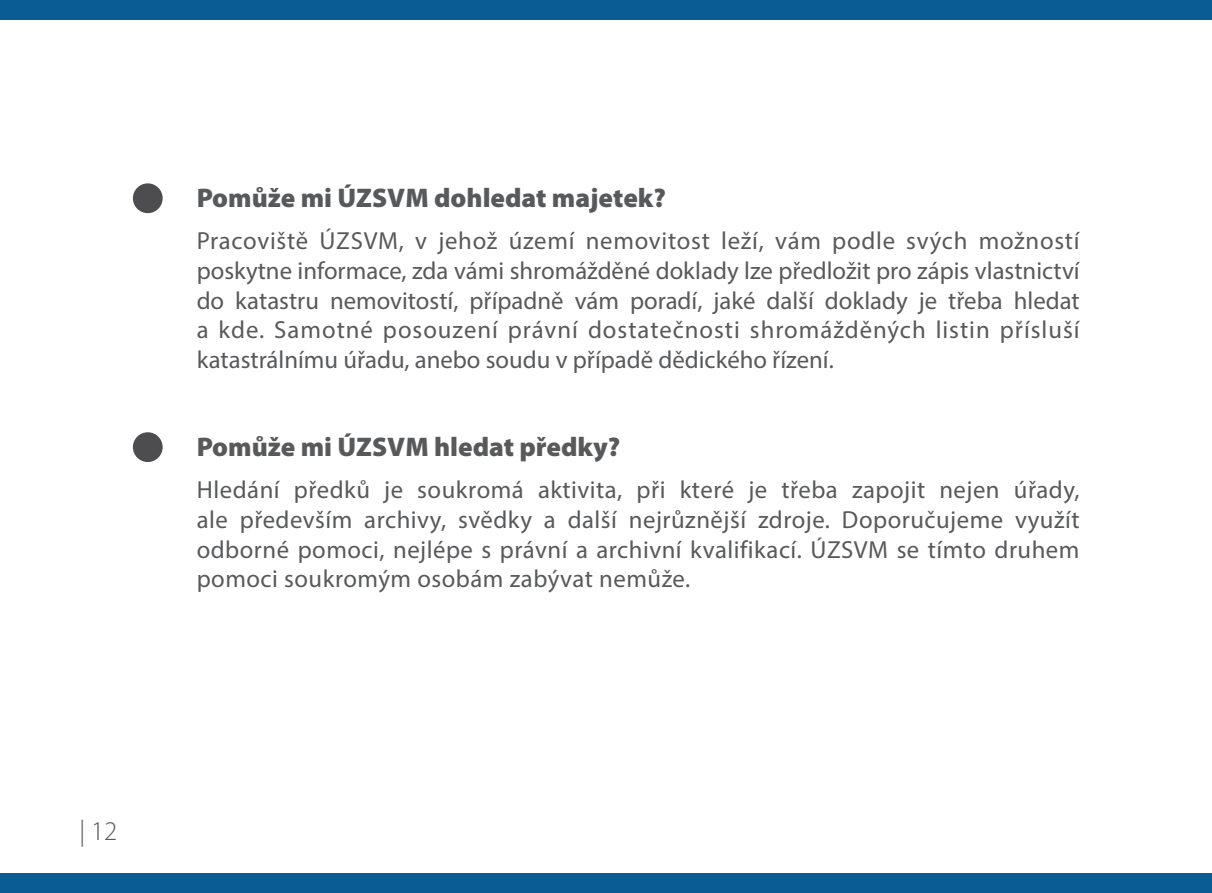
<style>
.page{position:relative;width:1212px;height:893px;background:#fff}
.page>*{position:absolute;margin:0;border:0;box-sizing:border-box;transform-origin:0 0}
.t1{font:900 27px "Myriad Pro";color:#58595b}
.t2{font:300 27px "Myriad Pro";color:#58595b}
.t3{font:24.75px/29.7px "Myriad Pro";letter-spacing:.005em;color:#58595b;text-align:justify}
</style>
<div class="page">
<div style="left:0;top:874px;width:1212px;height:19px;background:#095c94"></div>
<div style="left:0;top:0;width:1212px;height:19px;background:#095c94"></div>
<div style="left:133px;top:183px;width:30px;height:30px;background:#4d4d4f;border-radius:50%"></div>
<div style="left:133px;top:432px;width:30px;height:30px;background:#4d4d4f;border-radius:50%"></div>
<p class="t1" style="left:197px;top:180px;width:471px">Pomůže mi ÚZSVM dohledat majetek?</p>
<p class="t3" style="left:197px;top:226px;width:884px">Pracoviště ÚZSVM, v jehož území nemovitost leží, vám podle svých možností poskytne informace, zda vámi shromážděné doklady lze předložit pro zápis vlastnictví do katastru nemovitostí, případně vám poradí, jaké další doklady je třeba hledat a kde. Samotné posouzení právní dostatečnosti shromážděných listin přísluší katastrálnímu úřadu, anebo soudu v případě dědického řízení.</p>
<p class="t1" style="left:197px;top:428px;width:425px">Pomůže mi ÚZSVM hledat předky?</p>
<p class="t3" style="left:197px;top:475px;width:884px">Hledání předků je soukromá aktivita, při které je třeba zapojit nejen úřady, ale především archivy, svědky a další nejrůznější zdroje. Doporučujeme využít odborné pomoci, nejlépe s právní a archivní kvalifikací. ÚZSVM se tímto druhem pomoci soukromým osobám zabývat nemůže.</p>
<p class="t2" style="left:79px;top:815px;width:39px">| 12</p>
</div>
